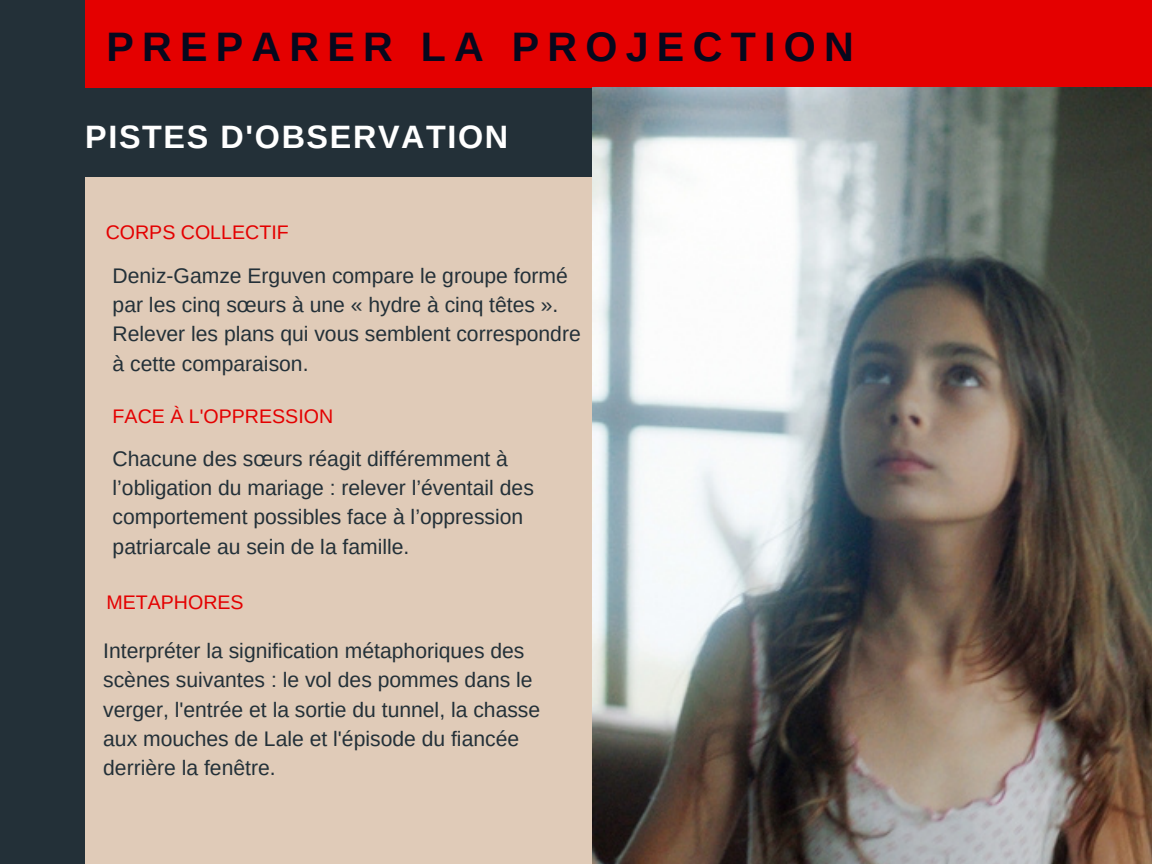
<style>
.page{position:relative;width:1152px;height:864px;background:#233038}
.page>*{position:absolute;margin:0;border:0;box-sizing:border-box;transform-origin:0 0}
.t1{font:700 41.25px "Arimo";letter-spacing:.2em;color:#07081d}
.t2{font:700 32.4px "Arimo";letter-spacing:.05em;color:#fff}
.t3{font:21.15px/29.2px "Arimo";color:#233038}
.t4{font:19.65px "Arimo";color:#e40000}
</style>
<div class="page">
<div style="left:85px;top:178px;width:507px;height:686px;background:#e0cbb8"></div>
<div style="left:85px;top:0;width:1067px;height:87px;background:#e40000"></div>
<img style="left:592px;top:87px;width:560px;height:777px">
<h1 class="t1" style="left:106px;top:24px;width:749px">PREPARER LA PROJECTION</h1>
<h2 class="t2" style="left:85px;top:118px;width:425px">PISTES D'OBSERVATION</h2>
<p class="t4" style="left:106px;top:221px;width:185px">CORPS COLLECTIF</p>
<p class="t3" style="left:113px;top:261px;width:470px">Deniz-Gamze Erguven compare le groupe formé par les cinq sœurs à une « hydre à cinq têtes ».<br>Relever les plans qui vous semblent correspondre à cette comparaison.</p>
<p class="t4" style="left:113px;top:405px;width:222px">FACE À L'OPPRESSION</p>
<p class="t3" style="left:113px;top:444px;width:423px">Chacune des sœurs réagit différemment à l’obligation du mariage : relever l’éventail des comportement possibles face à l’oppression patriarcale au sein de la famille.</p>
<p class="t4" style="left:106px;top:591px;width:139px">METAPHORES</p>
<p class="t3" style="left:103px;top:636px;width:439px">Interpréter la signification métaphoriques des scènes suivantes : le vol des pommes dans le verger, l'entrée et la sortie du tunnel, la chasse aux mouches de Lale et l'épisode du fiancée derrière la fenêtre.</p>
</div>
